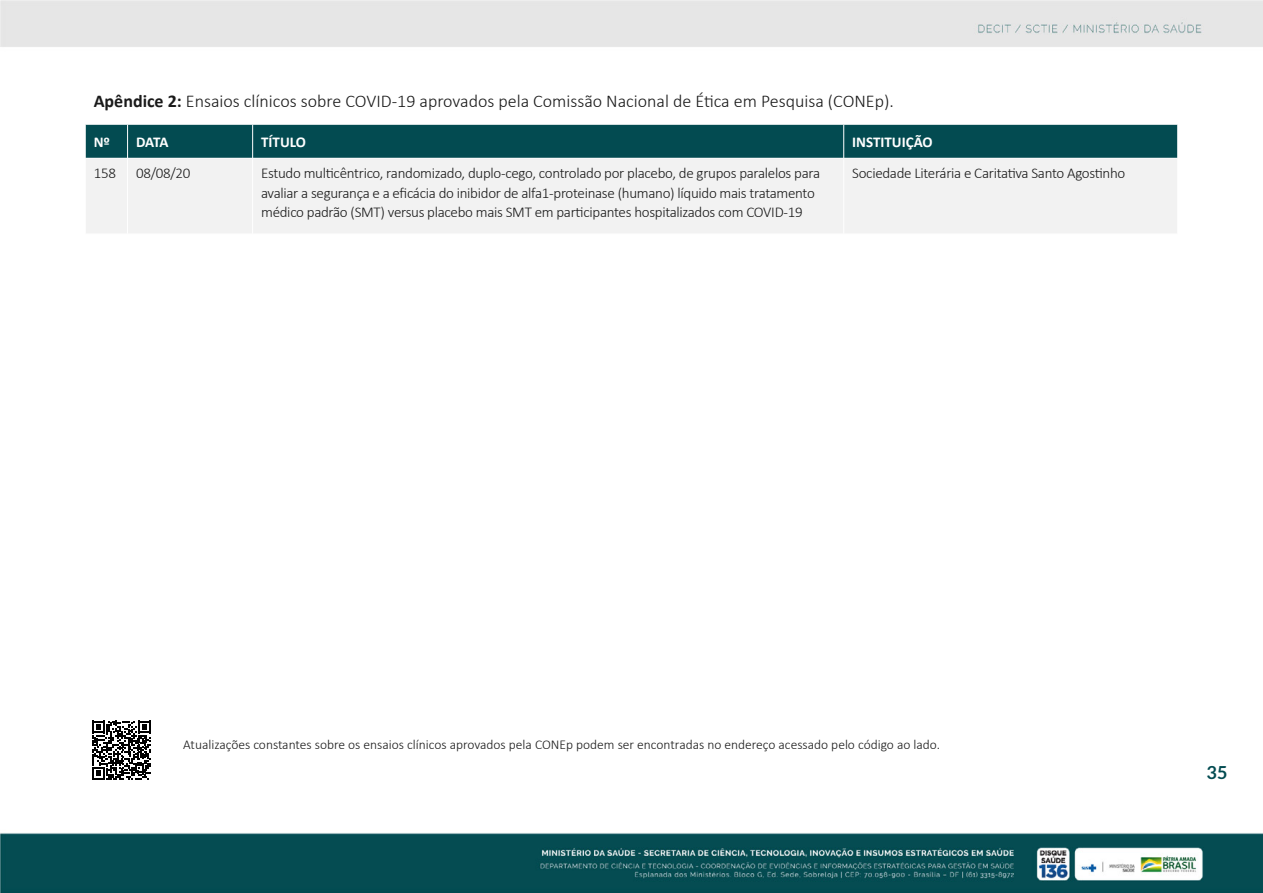
<style>
.page{position:relative;width:1263px;height:893px;background:#fff}
.page>*{position:absolute;margin:0;border:0;box-sizing:border-box;transform-origin:0 0}
.t1{font:300 18px "Calibri";color:#1a1a1a}
.t2{font:700 18px "Lato";color:#034b51}
.t3{font:300 15px/19.5px "Calibri";letter-spacing:-.02em;color:#1a1a1a}
.t4{font:700 15px "Calibri";color:#fff}
.t5{font:300 13.5px "Calibri";color:#1a1a1a}
.s1{font-weight:700}
</style>
<div class="page">
<img style="left:0;top:0;width:1263px;height:893px">
<div style="left:86px;top:125px;width:1091px;height:33px;background:#034b51"></div>
<div style="left:86px;top:159px;width:1091px;height:75px;background:#f2f2f2"></div>
<hr style="left:85px;top:85px;width:43px;height:1px;background:#fff">
<hr style="left:85px;top:85px;width:1px;height:39px;background:#fff">
<hr style="left:128px;top:85px;width:125px;height:1px;background:#fff">
<hr style="left:253px;top:85px;width:591px;height:1px;background:#fff">
<hr style="left:844px;top:85px;width:334px;height:1px;background:#fff">
<hr style="left:1177px;top:85px;width:1px;height:39px;background:#fff">
<hr style="left:85px;top:124px;width:43px;height:1px;background:#fff">
<hr style="left:85px;top:124px;width:1px;height:34px;background:#fff">
<hr style="left:128px;top:124px;width:125px;height:1px;background:#fff">
<hr style="left:127px;top:124px;width:1px;height:34px;background:#fff">
<hr style="left:253px;top:124px;width:591px;height:1px;background:#fff">
<hr style="left:252px;top:124px;width:1px;height:34px;background:#fff">
<hr style="left:844px;top:124px;width:334px;height:1px;background:#fff">
<hr style="left:843px;top:124px;width:1px;height:34px;background:#fff">
<hr style="left:1177px;top:124px;width:1px;height:34px;background:#fff">
<hr style="left:85px;top:158px;width:43px;height:1px;background:#fff">
<hr style="left:128px;top:158px;width:125px;height:1px;background:#fff">
<hr style="left:253px;top:158px;width:591px;height:1px;background:#fff">
<hr style="left:844px;top:158px;width:334px;height:1px;background:#fff">
<hr style="left:85px;top:158px;width:1px;height:76px;background:#fff">
<hr style="left:127px;top:158px;width:1px;height:76px;background:#fff">
<hr style="left:252px;top:158px;width:1px;height:76px;background:#fff">
<hr style="left:843px;top:158px;width:1px;height:76px;background:#fff">
<hr style="left:1177px;top:158px;width:1px;height:76px;background:#fff">
<hr style="left:85px;top:234px;width:43px;height:1px;background:#fff">
<hr style="left:128px;top:234px;width:125px;height:1px;background:#fff">
<hr style="left:253px;top:234px;width:591px;height:1px;background:#fff">
<hr style="left:844px;top:234px;width:334px;height:1px;background:#fff">
<svg style="left:92px;top:721px;width:59px;height:58px"></svg>
<p class="t1" style="left:94px;top:90px;width:802px"><span class="s1">Apêndice 2:</span> Ensaios clínicos sobre COVID-19 aprovados pela Comissão Nacional de Ética em Pesquisa (CONEp).</p>
<p class="t4" style="left:94px;top:131px;width:18px">Nº</p>
<p class="t4" style="left:136px;top:131px;width:34px">DATA</p>
<p class="t4" style="left:261px;top:131px;width:46px">TÍTULO</p>
<p class="t4" style="left:852px;top:131px;width:82px">INSTITUIÇÃO</p>
<p class="t3" style="left:94px;top:163px;width:24px">158</p>
<p class="t3" style="left:136px;top:163px;width:56px">08/08/20</p>
<p class="t3" style="left:261px;top:163px;width:560px">Estudo multicêntrico, randomizado, duplo-cego, controlado por placebo, de grupos paralelos para avaliar a segurança e a eficácia do inibidor de alfa1-proteinase (humano) líquido mais tratamento médico padrão (SMT) versus placebo mais SMT em participantes hospitalizados com COVID-19</p>
<p class="t3" style="left:852px;top:163px;width:275px">Sociedade Literária e Caritativa Santo Agostinho</p>
<p class="t5" style="left:183px;top:736px;width:758px">Atualizações constantes sobre os ensaios clínicos aprovados pela CONEp podem ser encontradas no endereço acessado pelo código ao lado.</p>
<p class="t2" style="left:1206px;top:762px;width:22px">35</p>
</div>
